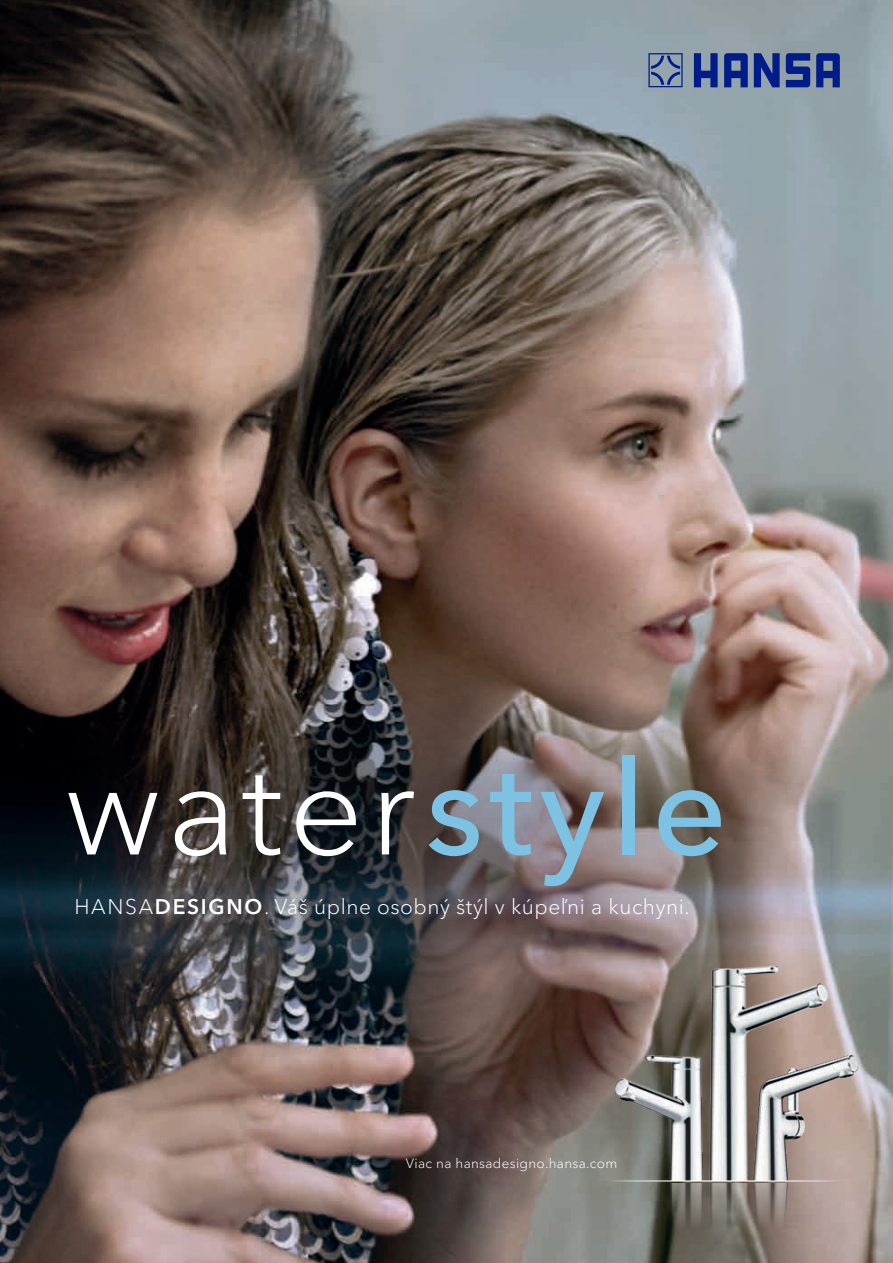
<style>
.page{position:relative;width:893px;height:1263px;background:#fff}
.page>*{position:absolute;margin:0;border:0;box-sizing:border-box;transform-origin:0 0}
.t1{font:300 132px "Avenir Next LT Pro";letter-spacing:.045em;color:#fff}
.t2{font:300 21px "Avenir Next LT Pro";letter-spacing:.025em;color:#fff}
.t3{font:300 13.5px "Avenir Next LT Pro";letter-spacing:.025em;color:#fff}
.s1{font-weight:500;color:#7dc1e3}
.s2{font-weight:600}
</style>
<div class="page">
<img style="left:0;top:0;width:893px;height:1263px">
<svg style="left:1px;top:671px;width:830px;height:375px;background:#4d4748"></svg>
<svg style="left:648px;top:53px;width:35px;height:34px"></svg>
<svg style="left:754px;top:53px;width:26px;height:34px"></svg>
<svg style="left:694px;top:53px;width:24px;height:34px"></svg>
<svg style="left:786px;top:53px;width:24px;height:34px"></svg>
<svg style="left:724px;top:53px;width:24px;height:34px"></svg>
<svg style="left:816px;top:53px;width:24px;height:34px"></svg>
<img style="left:599px;top:863px;width:269px;height:317px">
<img style="left:599px;top:1183px;width:269px;height:46px">
<hr style="left:611px;top:1180px;width:234px;height:1px;background:#fff">
<h1 class="t1" style="left:65px;top:730px;width:664px">water<span class="s1">style</span></h1>
<p class="t2" style="left:74px;top:894px;width:617px">HANSA<span class="s2">DESIGNO</span>. Váš úplne osobný štýl v kúpeľni a kuchyni.</p>
<p class="t3" style="left:406px;top:1155px;width:213px">Viac na hansadesigno.hansa.com</p>
</div>
